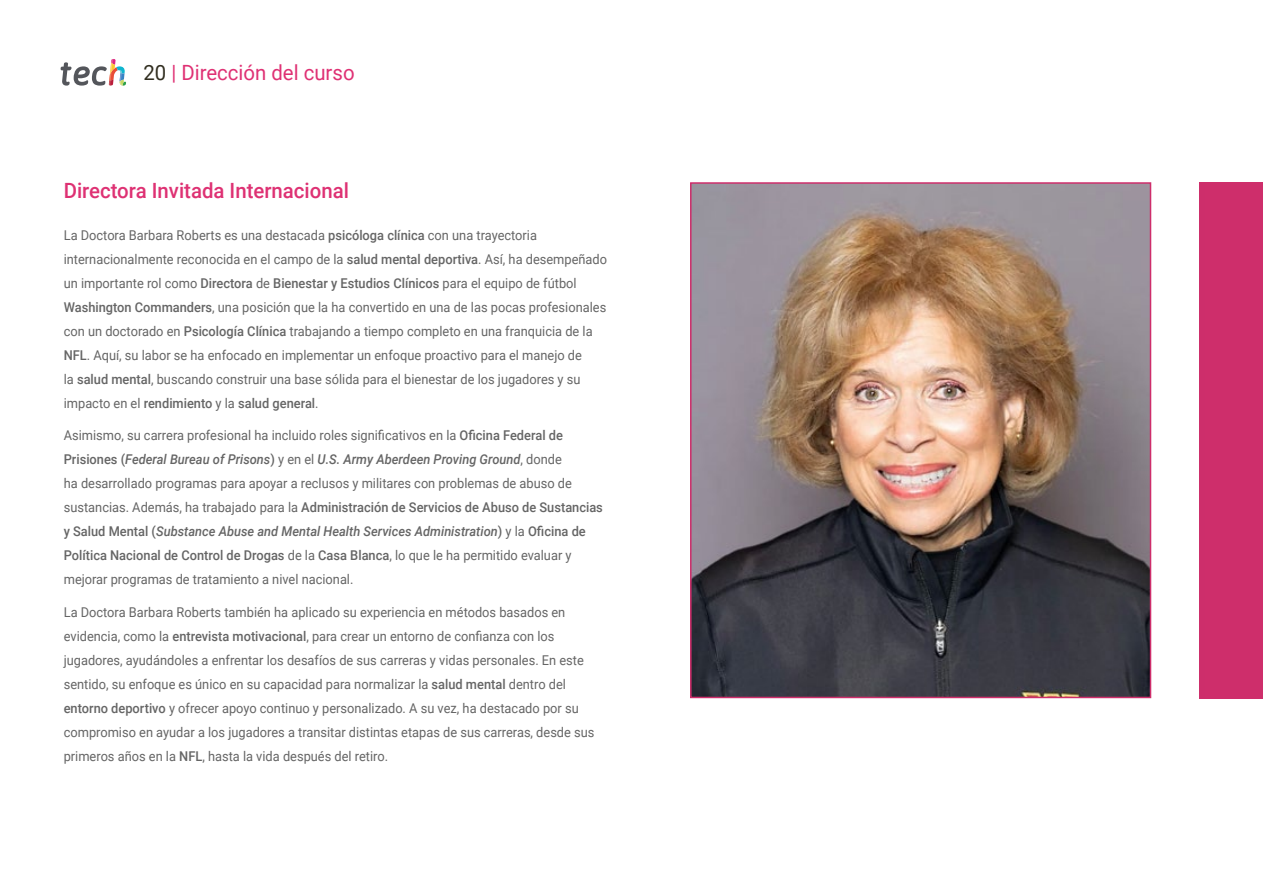
<style>
.page{position:relative;width:1263px;height:893px;background:#fff}
.page>*{position:absolute;margin:0;border:0;box-sizing:border-box;transform-origin:0 0}
.t1{font:500 21px "Roboto";color:#de3173}
.t2{font:21px "Roboto";color:#df3174}
.t3{font:13.5px/24px "Roboto";color:#656565;scale:.95 1}
.s1{color:#312e20}
.s2{font-weight:500}
.s3{font-weight:500;font-style:italic}
</style>
<div class="page">
<div style="left:1199px;top:182px;width:64px;height:516px;background:#ce2e6b"></div>
<img style="left:693px;top:185px;width:455px;height:510px">
<div style="left:690px;top:182px;width:461px;height:516px;border:2px solid #ce2e6b"></div>
<svg style="left:61px;top:59px;width:65px;height:27px"></svg>
<h1 class="t2" style="left:144px;top:57px;width:213px"><span class="s1">20</span> | Dirección del curso</h1>
<h1 class="t1" style="left:64px;top:176px;width:287px">Directora Invitada Internacional</h1>
<p class="t3" style="left:64px;top:222px;width:573px">La Doctora Barbara Roberts es una destacada <span class="s2">psicóloga clínica</span> con una trayectoria internacionalmente reconocida en el campo de la <span class="s2">salud mental deportiva</span>. Así, ha desempeñado un importante rol como <span class="s2">Directora</span> de <span class="s2">Bienestar y Estudios Clínicos</span> para el equipo de fútbol <span class="s2">Washington Commanders</span>, una posición que la ha convertido en una de las pocas profesionales con un doctorado en <span class="s2">Psicología Clínica</span> trabajando a tiempo completo en una franquicia de la <span class="s2">NFL</span>. Aquí, su labor se ha enfocado en implementar un enfoque proactivo para el manejo de<br>la <span class="s2">salud mental</span>, buscando construir una base sólida para el bienestar de los jugadores y su impacto en el <span class="s2">rendimiento</span> y la <span class="s2">salud general</span>.</p>
<p class="t3" style="left:64px;top:423px;width:569px">Asimismo, su carrera profesional ha incluido roles significativos en la <span class="s2">Oficina Federal de Prisiones (</span><span class="s3">Federal Bureau of Prisons</span><span class="s2">)</span> y en el <span class="s3">U.S. Army Aberdeen Proving Ground</span>, donde<br>ha desarrollado programas para apoyar a reclusos y militares con problemas de abuso de sustancias. Además, ha trabajado para la <span class="s2">Administración de Servicios de Abuso de Sustancias y Salud Mental (</span><span class="s3">Substance Abuse and Mental Health Services Administration</span><span class="s2">)</span> y la <span class="s2">Oficina de Política Nacional de Control de Drogas</span> de la <span class="s2">Casa Blanca</span>, lo que le ha permitido evaluar y mejorar programas de tratamiento a nivel nacional.</p>
<p class="t3" style="left:64px;top:599px;width:560px">La Doctora Barbara Roberts también ha aplicado su experiencia en métodos basados en evidencia, como la <span class="s2">entrevista motivacional</span>, para crear un entorno de confianza con los jugadores, ayudándoles a enfrentar los desafíos de sus carreras y vidas personales. En este sentido, su enfoque es único en su capacidad para normalizar la <span class="s2">salud mental</span> dentro del <span class="s2">entorno deportivo</span> y ofrecer apoyo continuo y personalizado. A su vez, ha destacado por su compromiso en ayudar a los jugadores a transitar distintas etapas de sus carreras, desde sus primeros años en la <span class="s2">NFL</span>, hasta la vida después del retiro.</p>
</div>
